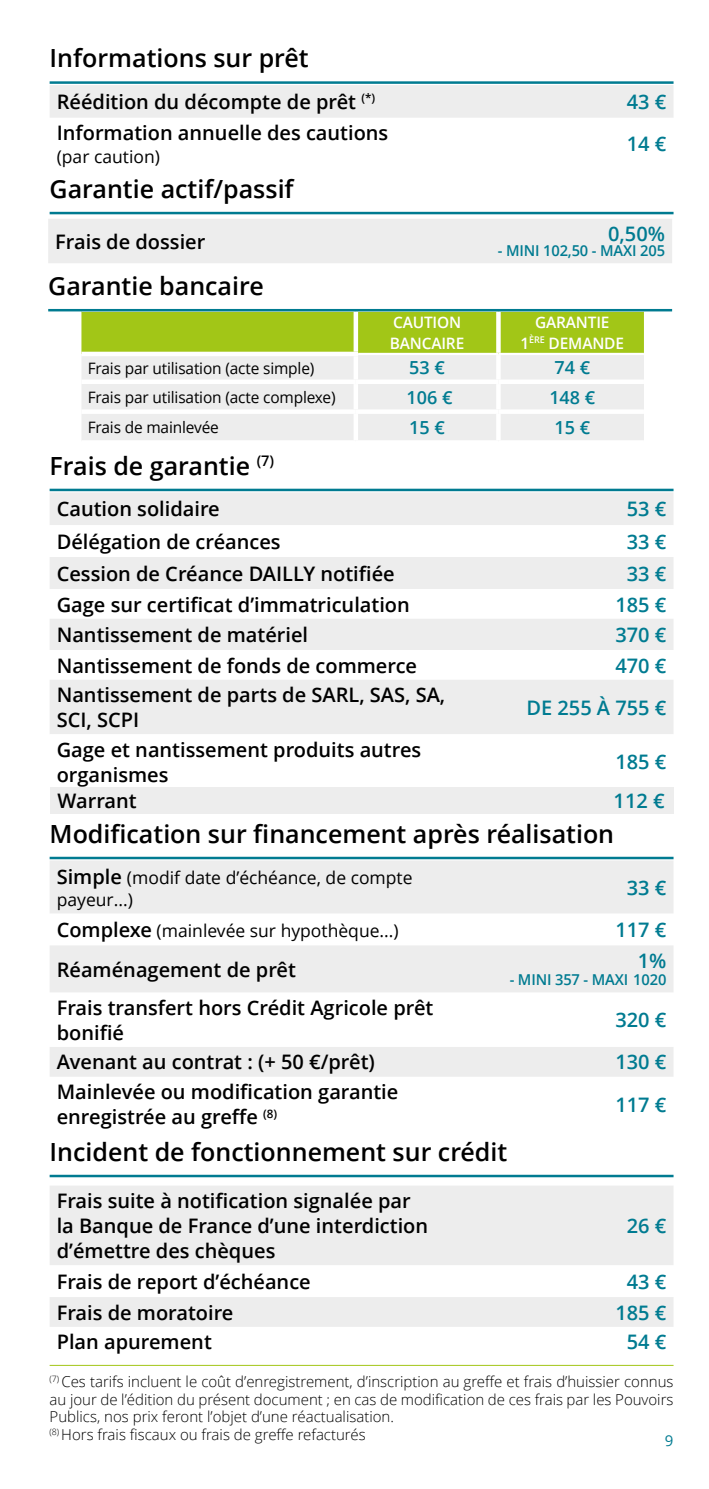
<style>
.page{position:relative;width:709px;height:1489px;background:#fff}
.page>*{position:absolute;margin:0;border:0;box-sizing:border-box;transform-origin:0 0}
.t1{font:600 25px "Open Sans";color:#000}
.t2{font:600 20px/25px "Open Sans";color:#000}
.t3{font:600 20px "Open Sans";color:#007b91}
.t4{font:600 18px "Open Sans";color:#007b91}
.t5{font:17.5px/22.5px "Open Sans";color:#000}
.t6{font:15.75px "Open Sans";letter-spacing:-.01em;color:#000}
.t7{font:600 15.75px/20.2px "Open Sans";letter-spacing:-.01em;color:#fff}
.t8{font:300 15px/17.5px "Open Sans";color:#000}
.t9{font:600 15px "Open Sans";letter-spacing:-.01em;color:#007b91}
.t10{font:15px "Open Sans";color:#007b91}
.s1{font-weight:600;font-size:20px}
</style>
<div class="page">
<svg style="left:50px;top:492px;width:623px;height:97px;fill:#ededed"></svg>
<svg style="left:50px;top:619px;width:623px;height:115px"></svg>
<svg style="left:50px;top:813px;width:623px;height:47px"></svg>
<hr style="left:50px;top:488px;width:623px;height:3px;background:#007b91">
<hr style="left:50px;top:1364px;width:623px;height:1px;background:#a2c617">
<hr style="left:50px;top:856px;width:623px;height:3px;background:#007b91">
<svg style="left:50px;top:861px;width:623px;height:215px;fill:#ededed"></svg>
<hr style="left:50px;top:1174px;width:623px;height:3px;background:#007b91">
<svg style="left:50px;top:1186px;width:623px;height:140px;fill:#ededed"></svg>
<hr style="left:50px;top:81px;width:623px;height:3px;background:#007b91">
<div style="left:50px;top:85px;width:623px;height:33px;background:#ededed"></div>
<hr style="left:50px;top:212px;width:623px;height:2px;background:#007b91">
<div style="left:48px;top:219px;width:624px;height:44px;background:#ededed"></div>
<div style="left:81px;top:312px;width:563px;height:41px;background:#a2c617"></div>
<div style="left:82px;top:355px;width:562px;height:85px;background:#ededed"></div>
<div style="left:81px;top:307px;width:275px;height:5px;background:#f4f9fa"></div>
<div style="left:356px;top:307px;width:142px;height:5px;background:#f4f9fa"></div>
<div style="left:498px;top:307px;width:146px;height:5px;background:#f4f9fa"></div>
<svg style="left:496px;top:312px;width:4px;height:41px"></svg>
<hr style="left:496px;top:355px;width:4px;height:24px;background:#fff">
<hr style="left:496px;top:384px;width:4px;height:25px;background:#fff">
<hr style="left:496px;top:414px;width:4px;height:26px;background:#fff">
<div style="left:353px;top:312px;width:5px;height:40px;background:#fff"></div>
<hr style="left:81px;top:352px;width:277px;height:4px;background:#fff">
<div style="left:353px;top:356px;width:5px;height:23px;background:#fff"></div>
<div style="left:81px;top:379px;width:275px;height:5px;background:#fff"></div>
<div style="left:353px;top:384px;width:5px;height:25px;background:#fff"></div>
<div style="left:81px;top:409px;width:275px;height:5px;background:#fff"></div>
<div style="left:353px;top:414px;width:5px;height:26px;background:#fff"></div>
<div style="left:356px;top:379px;width:142px;height:5px;background:#fff"></div>
<div style="left:498px;top:379px;width:146px;height:5px;background:#fff"></div>
<div style="left:356px;top:409px;width:142px;height:5px;background:#fff"></div>
<div style="left:498px;top:409px;width:146px;height:5px;background:#fff"></div>
<hr style="left:48px;top:309px;width:624px;height:2px;background:#007b91">
<div style="left:50px;top:787px;width:623px;height:26px;background:#ededed"></div>
<p class="t1" style="left:50px;top:41px;width:261px">Informations sur prêt</p>
<p class="t2" style="left:57px;top:89px;width:320px">Réédition du décompte de prêt <sup>(*)</sup></p>
<p class="t3" style="left:627px;top:88px;width:41px">43 €</p>
<p class="t2" style="left:57px;top:120px;width:333px">Information annuelle des cautions</p>
<p class="t5" style="left:57px;top:145px;width:105px">(par caution)</p>
<p class="t3" style="left:627px;top:130px;width:41px">14 €</p>
<p class="t1" style="left:50px;top:171px;width:245px">Garantie actif/passif</p>
<p class="t2" style="left:55px;top:228px;width:152px">Frais de dossier</p>
<p class="t3" style="left:608px;top:220px;width:58px">0,50%</p>
<p class="t9" style="left:498px;top:240px;width:169px">- MINI 102,50 - MAXI 205</p>
<p class="t1" style="left:48px;top:269px;width:217px">Garantie bancaire</p>
<p class="t7" style="left:390px;top:312px;width:76px">CAUTION<br>BANCAIRE</p>
<p class="t7" style="left:520px;top:312px;width:105px;text-align:center">GARANTIE<br>1<sup>ÈRE</sup> DEMANDE</p>
<p class="t6" style="left:88px;top:357px;width:228px">Frais par utilisation (acte simple)</p>
<p class="t4" style="left:409px;top:355px;width:37px">53 €</p>
<p class="t4" style="left:554px;top:355px;width:37px">74 €</p>
<p class="t6" style="left:88px;top:386px;width:249px">Frais par utilisation (acte complexe)</p>
<p class="t4" style="left:406px;top:385px;width:47px">106 €</p>
<p class="t4" style="left:549px;top:385px;width:47px">148 €</p>
<p class="t6" style="left:88px;top:416px;width:132px">Frais de mainlevée</p>
<p class="t4" style="left:409px;top:415px;width:37px">15 €</p>
<p class="t4" style="left:554px;top:415px;width:37px">15 €</p>
<p class="t1" style="left:50px;top:448px;width:226px">Frais de garantie <sup>(7)</sup></p>
<p class="t2" style="left:57px;top:496px;width:165px">Caution solidaire</p>
<p class="t3" style="left:627px;top:495px;width:41px">53 €</p>
<p class="t2" style="left:57px;top:528px;width:225px">Délégation de créances</p>
<p class="t3" style="left:627px;top:527px;width:41px">33 €</p>
<p class="t2" style="left:57px;top:560px;width:339px">Cession de Créance DAILLY notifiée</p>
<p class="t3" style="left:627px;top:559px;width:41px">33 €</p>
<p class="t2" style="left:57px;top:591px;width:355px">Gage sur certificat d’immatriculation</p>
<p class="t3" style="left:615px;top:590px;width:53px">185 €</p>
<p class="t2" style="left:57px;top:622px;width:253px">Nantissement de matériel</p>
<p class="t3" style="left:615px;top:621px;width:53px">370 €</p>
<p class="t2" style="left:57px;top:652px;width:362px">Nantissement de fonds de commerce</p>
<p class="t3" style="left:615px;top:651px;width:53px">470 €</p>
<p class="t2" style="left:57px;top:682px;width:390px">Nantissement de parts de SARL, SAS, SA,<br>SCI, SCPI</p>
<p class="t3" style="left:526px;top:693px;width:141px">DE 255 À 755 €</p>
<p class="t2" style="left:57px;top:736px;width:366px">Gage et nantissement produits autres organismes</p>
<p class="t3" style="left:615px;top:748px;width:53px">185 €</p>
<p class="t2" style="left:58px;top:787px;width:81px">Warrant</p>
<p class="t3" style="left:613px;top:786px;width:53px">112 €</p>
<p class="t1" style="left:50px;top:816px;width:566px">Modification sur financement après réalisation</p>
<p class="t5" style="left:57px;top:865px;width:357px"><span class="s1">Simple</span> (modif date d’échéance, de compte payeur...)</p>
<p class="t3" style="left:627px;top:873px;width:41px">33 €</p>
<p class="t5" style="left:57px;top:919px;width:343px"><span class="s1">Complexe</span> (mainlevée sur hypothèque...)</p>
<p class="t3" style="left:615px;top:916px;width:53px">117 €</p>
<p class="t2" style="left:57px;top:956px;width:241px">Réaménagement de prêt</p>
<p class="t3" style="left:637px;top:946px;width:30px">1%</p>
<p class="t9" style="left:509px;top:969px;width:158px">- MINI 357 - MAXI 1020</p>
<p class="t2" style="left:57px;top:994px;width:378px">Frais transfert hors Crédit Agricole prêt bonifié</p>
<p class="t3" style="left:615px;top:1006px;width:53px">320 €</p>
<p class="t2" style="left:57px;top:1049px;width:320px">Avenant au contrat : (+ 50 €/prêt)</p>
<p class="t3" style="left:615px;top:1048px;width:53px">130 €</p>
<p class="t2" style="left:57px;top:1079px;width:343px">Mainlevée ou modification garantie enregistrée au greffe <sup>(8)</sup></p>
<p class="t3" style="left:615px;top:1090px;width:53px">117 €</p>
<p class="t1" style="left:50px;top:1134px;width:459px">Incident de fonctionnement sur crédit</p>
<p class="t2" style="left:57px;top:1187px;width:373px">Frais suite à notification signalée par la Banque de France d’une interdiction d’émettre des chèques</p>
<p class="t3" style="left:627px;top:1211px;width:41px">26 €</p>
<p class="t2" style="left:57px;top:1268px;width:255px">Frais de report d’échéance</p>
<p class="t3" style="left:627px;top:1267px;width:41px">43 €</p>
<p class="t2" style="left:57px;top:1299px;width:178px">Frais de moratoire</p>
<p class="t3" style="left:615px;top:1298px;width:53px">185 €</p>
<p class="t2" style="left:57px;top:1328px;width:157px">Plan apurement</p>
<p class="t3" style="left:627px;top:1328px;width:41px">54 €</p>
<p class="t8" style="left:50px;top:1372px;width:625px"><sup>(7)</sup> Ces tarifs incluent le coût d’enregistrement, d’inscription au greffe et frais d’huissier connus au jour de l’édition du présent document ; en cas de modification de ces frais par les Pouvoirs Publics, nos prix feront l’objet d’une réactualisation.<br><sup>(8)</sup> Hors frais fiscaux ou frais de greffe refacturés</p>
<p class="t10" style="left:665px;top:1430px;width:10px">9</p>
</div>
